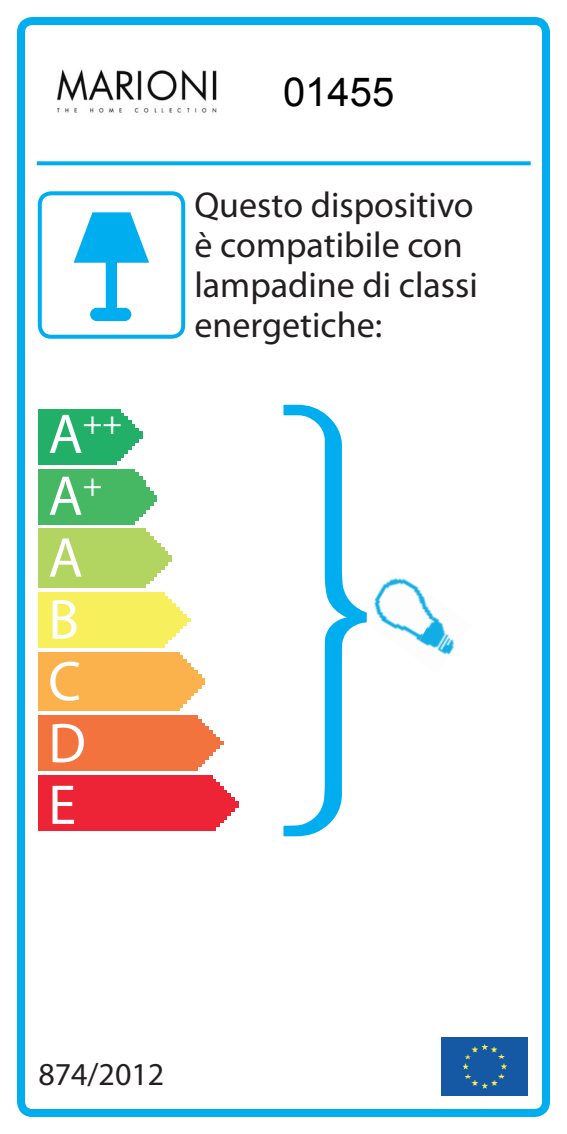
<style>
.page{position:relative;width:567px;height:1134px;background:#fff}
.page>*{position:absolute;margin:0;border:0;box-sizing:border-box;transform-origin:0 0}
.t1{font:56.4px/62px "Myriad Pro";color:#fff}
.t2{font:40px "Arial";color:#000}
.t3{font:36px/40px "Myriad Pro";color:#231f20}
.t4{font:32.8px "Myriad Pro";color:#fff}
.t5{font:32px "Myriad Pro";color:#231f20}
.s1{font-size:56.4px}
</style>
<div class="page">
<img style="left:374px;top:578px;width:53px;height:57px">
<img style="left:411px;top:603px;width:44px;height:52px">
<div style="left:17px;top:17px;width:533px;height:1100px;border:8px solid #00adef;border-radius:11px"></div>
<svg style="left:37px;top:161px;width:494px;height:4px;background:#14b3f0"></svg>
<div style="left:38px;top:191px;width:147px;height:148px;border:4px solid #00adef;border-radius:11px"></div>
<img style="left:39px;top:410px;width:200px;height:421px">
<img style="left:441px;top:1037px;width:86px;height:58px">
<svg style="left:283px;top:405px;width:84px;height:431px"></svg>
<svg style="left:74px;top:212px;width:75px;height:102px"></svg>
<div style="left:90px;top:308px;width:41px;height:13px;background:#00adef;border-radius:7px"></div>
<img style="left:57px;top:69px;width:160px;height:44px">
<p class="t4" style="left:48px;top:403px;width:75px"><span class="s1">A</span>++</p>
<h1 class="t1" style="left:48px;top:464px;width:56px">A<sup>+<br></sup>A<br>B<br>C<br>D<br>E</h1>
<p class="t2" style="left:283px;top:77px;width:113px">01455</p>
<p class="t3" style="left:194px;top:184px;width:285px">Questo dispositivo è compatibile con lampadine di classi energetiche:</p>
<p class="t5" style="left:38px;top:1054px;width:127px">874/2012</p>
</div>
